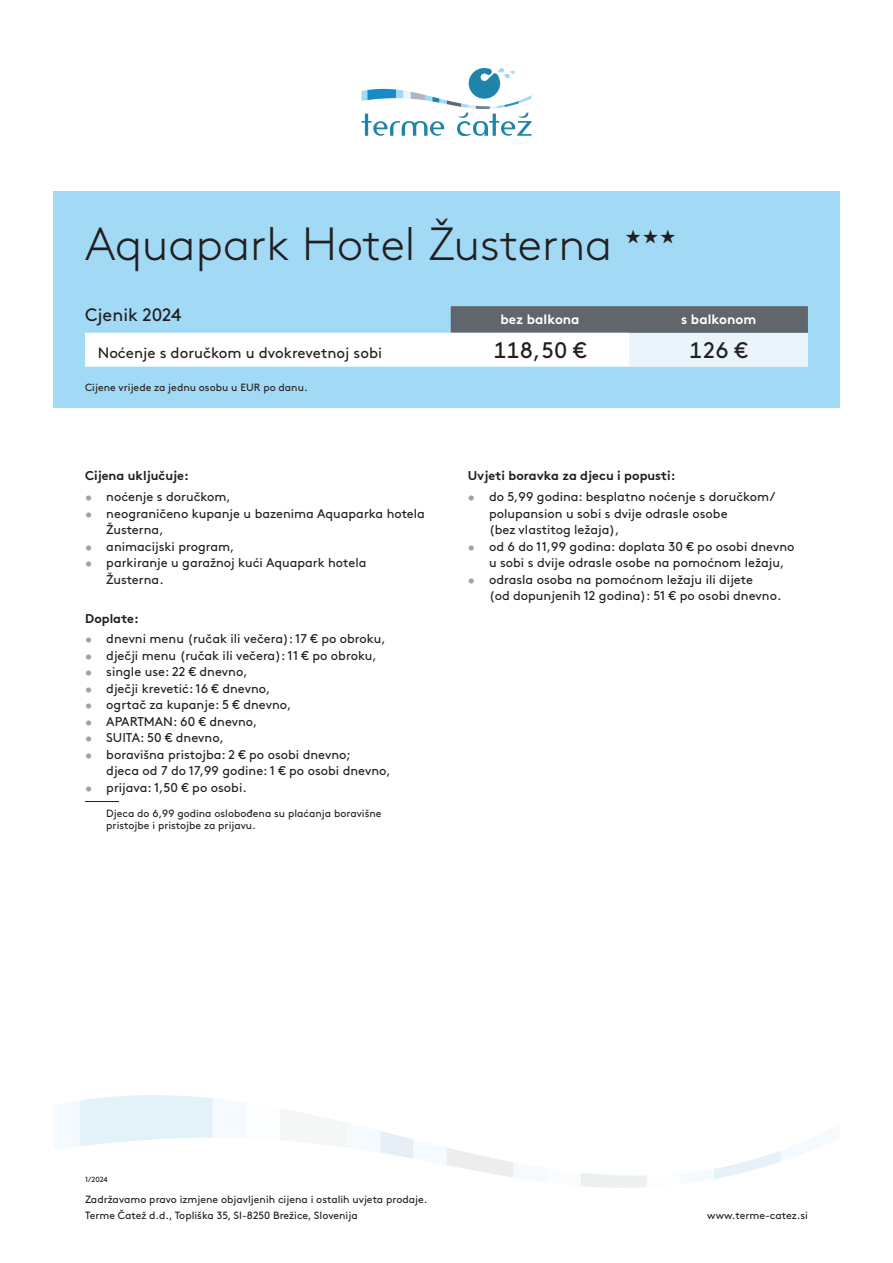
<style>
.page{position:relative;width:893px;height:1263px;background:#fff}
.page>*{position:absolute;margin:0;border:0;box-sizing:border-box;transform-origin:0 0}
.t1{font:300 46.5px "Brown";color:#231f20}
.t2{font:22.5px "Brown Regular Alt";color:#231f20}
.t3{font:500 19.2px "Sofia Pro";color:#231f20}
.t4{font:18px "Brown";color:#231f20}
.t5{font:15px "Brown";color:#231f20}
.t6{font:700 13.5px "Brown";color:#fff}
.t7{font:12.75px/16.5px "Brown";color:#231f20}
.t8{font:700 12.75px "Brown";color:#231f20}
.t9{font:10.5px/12.6px "Brown";color:#231f20}
.t10{font:7.5px "Brown";color:#231f20}
.s1{color:#9ea2a4}
</style>
<div class="page">
<div style="left:53px;top:191px;width:787px;height:217px;background:#a2daf6"></div>
<svg style="left:361px;top:68px;width:170px;height:68px"></svg>
<svg style="left:54px;top:1095px;width:785px;height:93px"></svg>
<hr style="left:85px;top:801px;width:34px;height:1px;background:#231f20">
<svg style="left:85px;top:306px;width:723px;height:61px"></svg>
<div style="left:629px;top:333px;width:179px;height:34px;background:#eaf5fb"></div>
<h1 class="t1" style="left:85px;top:210px;width:529px">Aquapark Hotel Žusterna</h1>
<h3 class="t3" style="left:625px;top:222px;width:53px">★★★</h3>
<h3 class="t4" style="left:85px;top:301px;width:98px">Cjenik 2024</h3>
<p class="t6" style="left:500px;top:309px;width:81px">bez balkona</p>
<p class="t6" style="left:681px;top:309px;width:77px">s balkonom</p>
<p class="t5" style="left:98px;top:341px;width:286px">Noćenje s doručkom u dvokrevetnoj sobi</p>
<h2 class="t2" style="left:493px;top:333px;width:95px">118,50 €</h2>
<h2 class="t2" style="left:689px;top:333px;width:61px">126 €</h2>
<p class="t9" style="left:85px;top:380px;width:224px">Cijene vrijede za jednu osobu u EUR po danu.</p>
<p class="t8" style="left:85px;top:466px;width:105px">Cijena uključuje:</p>
<p class="t7" style="left:85px;top:487px;width:147px"><span class="s1">•</span> noćenje s doručkom,</p>
<p class="t7" style="left:106px;top:504px;width:320px;text-indent:-21px"><span class="s1">•</span> neograničeno kupanje u bazenima Aquaparka hotela<br>Žusterna,</p>
<p class="t7" style="left:85px;top:537px;width:151px"><span class="s1">•</span> animacijski program,</p>
<p class="t7" style="left:106px;top:553px;width:262px;text-indent:-21px"><span class="s1">•</span> parkiranje u garažnoj kući Aquapark hotela<br>Žusterna.</p>
<p class="t8" style="left:85px;top:608px;width:55px">Doplate:</p>
<p class="t7" style="left:85px;top:630px;width:302px"><span class="s1">•</span> dnevni menu (ručak ili večera): 17 € po obroku,</p>
<p class="t7" style="left:85px;top:646px;width:293px"><span class="s1">•</span> dječji menu (ručak ili večera): 11 € po obroku,</p>
<p class="t7" style="left:85px;top:663px;width:164px"><span class="s1">•</span> single use: 22 € dnevno,</p>
<p class="t7" style="left:85px;top:679px;width:187px"><span class="s1">•</span> dječji krevetić: 16 € dnevno,</p>
<p class="t7" style="left:85px;top:696px;width:208px"><span class="s1">•</span> ogrtač za kupanje: 5 € dnevno,</p>
<p class="t7" style="left:85px;top:712px;width:174px"><span class="s1">•</span> APARTMAN: 60 € dnevno,</p>
<p class="t7" style="left:85px;top:729px;width:141px"><span class="s1">•</span> SUITA: 50 € dnevno,</p>
<p class="t7" style="left:106px;top:745px;width:286px;text-indent:-21px"><span class="s1">•</span> boravišna pristojba: 2 € po osobi dnevno;<br>djeca od 7 do 17,99 godine: 1 € po osobi dnevno,</p>
<p class="t7" style="left:85px;top:778px;width:163px"><span class="s1">•</span> prijava: 1,50 € po osobi.</p>
<p class="t9" style="left:106px;top:806px;width:277px">Djeca do 6,99 godina oslobođena su plaćanja boravišne pristojbe i pristojbe za prijavu.</p>
<p class="t8" style="left:468px;top:466px;width:209px">Uvjeti boravka za djecu i popusti:</p>
<p class="t7" style="left:489px;top:487px;width:288px;text-indent:-21px"><span class="s1">•</span> do 5,99 godina: besplatno noćenje s doručkom/ polupansion u sobi s dvije odrasle osobe<br>(bez vlastitog ležaja),</p>
<p class="t7" style="left:489px;top:537px;width:307px;text-indent:-21px"><span class="s1">•</span> od 6 do 11,99 godina: doplata 30 € po osobi dnevno u sobi s dvije odrasle osobe na pomoćnom ležaju,</p>
<p class="t7" style="left:489px;top:570px;width:294px;text-indent:-21px"><span class="s1">•</span> odrasla osoba na pomoćnom ležaju ili dijete<br>(od dopunjenih 12 godina): 51 € po osobi dnevno.</p>
<p class="t10" style="left:85px;top:1174px;width:24px">1/2024</p>
<p class="t9" style="left:85px;top:1190px;width:344px;line-height:16.5px">Zadržavamo pravo izmjene objavljenih cijena i ostalih uvjeta prodaje.<br>Terme Čatež d.d., Topliška 35, SI-8250 Brežice, Slovenija</p>
<p class="t9" style="left:707px;top:1208px;width:102px">www.terme-catez.si</p>
</div>
